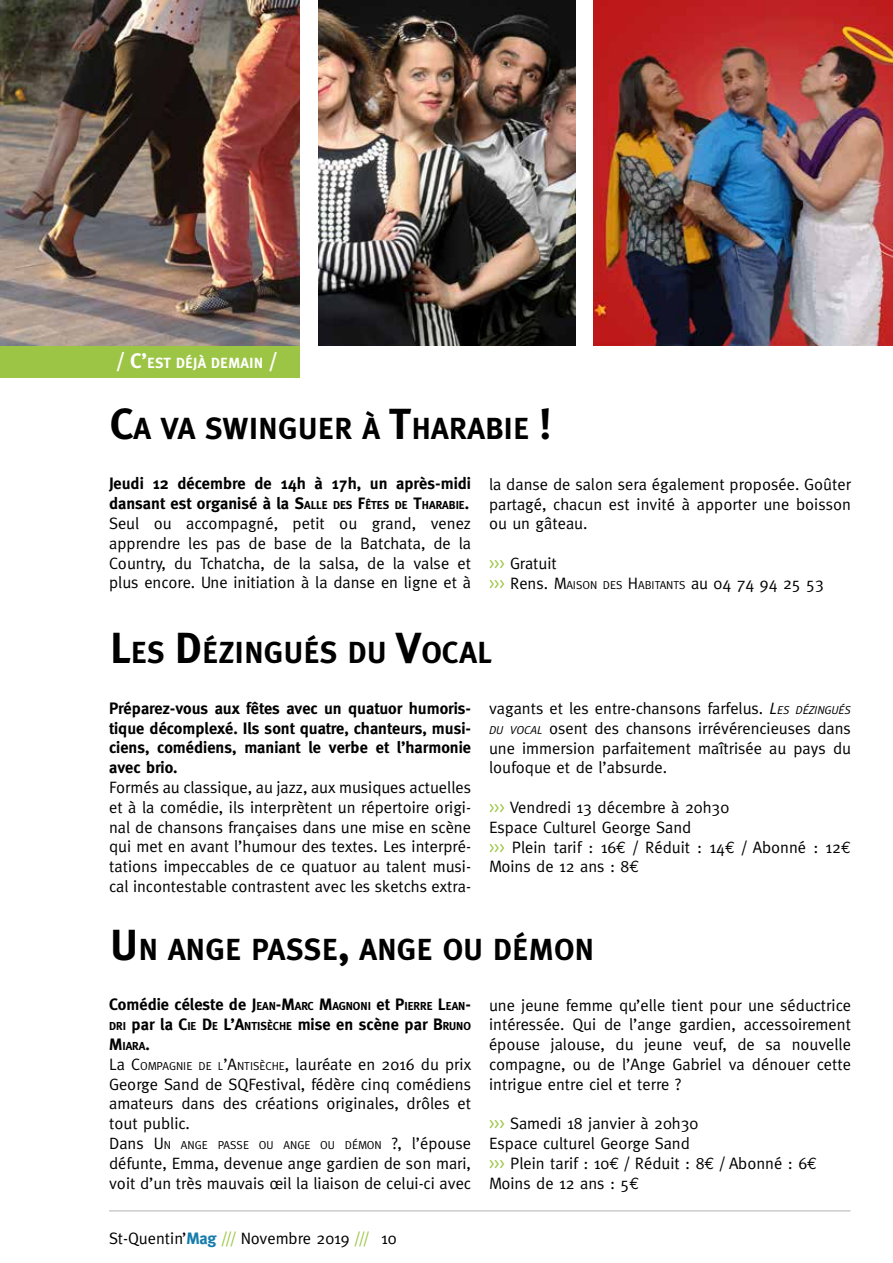
<style>
.page{position:relative;width:893px;height:1263px;background:#fff}
.page>*{position:absolute;margin:0;border:0;box-sizing:border-box;transform-origin:0 0}
.t1{font:700 30.45px "Meta Plus";color:#000}
.t2{font:16.5px/19.8px "Meta";color:#000;text-align:justify}
.t3{font:700 16.5px/19.8px "Meta";color:#000;text-align:justify}
.t4{font:700 14.7px "Meta Plus";color:#fff}
.t5{font:700 11.55px "Meta";color:#000}
.t6{font:11.55px "Meta";color:#000}
.s1{font-size:21px}
.s2{font-size:43.5px}
.s3{font-weight:700}
.s4{font-weight:700;font-size:11.55px}
.s5{color:#9cc545}
.s6{font-style:inherit}
.s7{font-size:11.55px}
.s8{font-style:italic}
.s9{font-style:italic;font-size:11.55px}
.s10{font-family:"Euro Mono"}
.s11{font-size:16.5px}
.s12{font-weight:700;color:#167cac}
</style>
<div class="page">
<hr style="left:109px;top:1210px;width:741px;height:1px;background:#b3b2b2">
<div style="left:0;top:345px;width:300px;height:33px;background:#9cc545"></div>
<img style="left:0;top:0;width:300px;height:346px">
<img style="left:593px;top:0;width:300px;height:346px">
<img style="left:318px;top:0;width:257px;height:346px">
<p class="t4" style="left:115px;top:354px;width:164px"><span class="s1">/ C’</span>EST DÉJÀ DEMAIN <span class="s1">/</span></p>
<h1 class="t1" style="left:110px;top:411px;width:444px"><span class="s2">C</span>A VA SWINGUER À <span class="s2">T</span>HARABIE <span class="s2">!</span></h1>
<p class="t2" style="left:109px;top:474px;width:363px"><span class="s3">Jeudi 12 décembre de 14h à 17h, un après-midi dansant est organisé à la</span> <span class="s3">S</span><span class="s4">ALLE DES</span> <span class="s3">F</span><span class="s4">ÊTES DE</span> <span class="s3">T</span><span class="s4">HARABIE</span><span class="s3">.<br></span>Seul ou accompagné, petit ou grand, venez apprendre les pas de base de la Batchata, de la Country, du Tchatcha, de la salsa, de la valse et plus encore. Une initiation à la danse en ligne et à</p>
<p class="t2" style="left:489px;top:474px;width:363px">la danse de salon sera également proposée. Goûter partagé, chacun est invité à apporter une boisson ou un gâteau.</p>
<p class="t2" style="left:489px;top:553px;width:336px"><span class="s5">&gt;&gt;&gt;</span> Gratuit<br><span class="s5">&gt;&gt;&gt;</span> Rens. <span class="s6">M</span><span class="s7">AISON DES</span> <span class="s6">H</span><span class="s7">ABITANTS</span> au 04 74 94 25 53</p>
<h1 class="t1" style="left:110px;top:635px;width:384px"><span class="s2">L</span>ES <span class="s2">D</span> ÉZINGUÉS DU <span class="s2">V</span>OCAL</h1>
<p class="t3" style="left:109px;top:698px;width:363px">Préparez-vous aux fêtes avec un quatuor humoris&shy;tique décomplexé. Ils sont quatre, chanteurs, musi&shy;ciens, comédiens, maniant le verbe et l’harmonie avec brio.</p>
<p class="t2" style="left:109px;top:777px;width:363px">Formés au classique, au jazz, aux musiques actuelles et à la comédie, ils interprètent un répertoire origi&shy;nal de chansons françaises dans une mise en scène qui met en avant l’humour des textes. Les interpré&shy;tations impeccables de ce quatuor au talent musi&shy;cal incontestable contrastent avec les sketchs extra-</p>
<p class="t2" style="left:489px;top:698px;width:363px">vagants et les entre-chansons farfelus. <span class="s8">L</span><span class="s9">ES DÉZINGUÉS DU VOCAL</span> osent des chansons irrévérencieuses dans une immersion parfaitement maîtrisée au pays du loufoque et de l’absurde.</p>
<p class="t2" style="left:489px;top:797px;width:363px;text-align:left"><span class="s5">&gt;&gt;&gt;</span> Vendredi 13 décembre à 20h30<br>Espace Culturel George Sand<br><span class="s5">&gt;&gt;&gt;</span> Plein tarif : 16<span class="s10">E</span> / Réduit : 14<span class="s10">E</span> / Abonné : 12<span class="s10">E<br></span>Moins de 12 ans : 8<span class="s10">E</span></p>
<h1 class="t1" style="left:110px;top:931px;width:486px"><span class="s2">U</span> N ANGE PASSE<span class="s2">,</span> ANGE OU DÉMON</h1>
<p class="t5" style="left:109px;top:1000px;width:363px"><span class="s11">Comédie céleste de</span> <span class="s11">J</span>EAN<span class="s11">-M</span>ARC <span class="s11">M</span>AGNONI <span class="s11">et</span> <span class="s11">P</span>IERRE <span class="s11">L</span>EAN<span class="s11">-</span></p>
<p class="t3" style="left:109px;top:1014px;width:363px"><span class="s7">DRI</span> par la <span class="s6">C</span><span class="s7">IE</span> <span class="s6">D</span><span class="s7">E</span> <span class="s6">L’A</span><span class="s7">NTISÈCHE</span> mise en scène par <span class="s6">B</span><span class="s7">RUNO</span></p>
<p class="t5" style="left:109px;top:1039px;width:42px"><span class="s11">M</span>IARA<span class="s11">.</span></p>
<p class="t2" style="left:109px;top:1054px;width:363px">La <span class="s6">C</span><span class="s7">OMPAGNIE DE L</span><span class="s6">’A</span><span class="s7">NTISÈCHE</span>, lauréate en 2016 du prix George Sand de SQFestival, fédère cinq comédiens amateurs dans des créations originales, drôles et tout public.</p>
<p class="t6" style="left:109px;top:1138px;width:363px"><span class="s11">Dans</span> <span class="s11">U</span> N ANGE PASSE OU ANGE OU DÉMON <span class="s11">?</span><span class="s11">, l’épouse</span></p>
<p class="t2" style="left:109px;top:1153px;width:363px">défunte, Emma, devenue ange gardien de son mari, voit d’un très mauvais œil la liaison de celui-ci avec</p>
<p class="t2" style="left:489px;top:995px;width:363px">une jeune femme qu’elle tient pour une séductrice intéressée. Qui de l’ange gardien, accessoirement épouse jalouse, du jeune veuf, de sa nouvelle compagne, ou de l’Ange Gabriel va dénouer cette intrigue entre ciel et terre ?</p>
<p class="t2" style="left:489px;top:1113px;width:329px;text-align:left"><span class="s5">&gt;&gt;&gt;</span> Samedi 18 janvier à 20h30<br>Espace culturel George Sand<br><span class="s5">&gt;&gt;&gt;</span> Plein tarif : 10<span class="s10">E</span> / Réduit : 8<span class="s10">E</span> / Abonné : 6<span class="s10">E<br></span>Moins de 12 ans : 5<span class="s10">E</span></p>
<p class="t2" style="left:109px;top:1228px;width:289px">St-Quentin’<span class="s12">Mag</span> <span class="s5">///</span> Novembre 2019 <span class="s5">///</span> 10</p>
</div>
